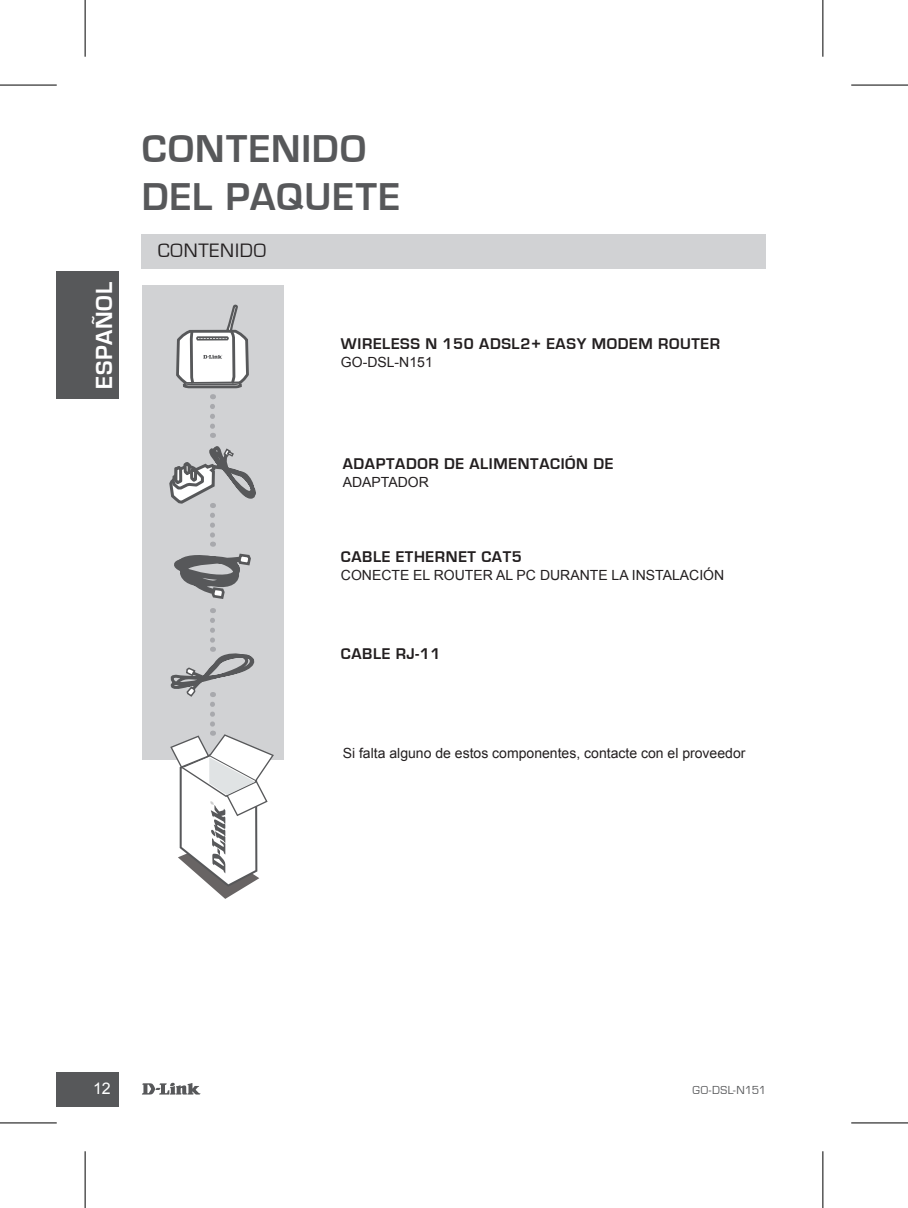
<style>
.page{position:relative;width:908px;height:1208px;background:#fff}
.page>*{position:absolute;margin:0;border:0;box-sizing:border-box;transform-origin:0 0}
.t1{font:700 40px/48px "Eurostile";letter-spacing:.03em;color:#57585a}
.t2{font:700 24px "Eurostile";letter-spacing:.03em;color:#fff}
.t3{font:20px "Eurostile";letter-spacing:.04em;color:#231f20}
.t4{font:700 16px "Eurostile";letter-spacing:.04em;color:#231f20}
.t5{font:16px "Arial";color:#fff}
.t6{font:14px "Arial";color:#231f20}
.t7{font:12px "Eurostile";letter-spacing:.025em;color:#57585a}
</style>
<div class="page">
<svg style="left:142px;top:1082px;width:58px;height:12px"></svg>
<div style="left:57px;top:1072px;width:62px;height:34px;background:#57585a"></div>
<div style="left:57px;top:272px;width:62px;height:127px;background:#57585a"></div>
<div style="left:141px;top:234px;width:624px;height:34px;background:#d1d2d4"></div>
<div style="left:142px;top:285px;width:141px;height:474px;background:#d1d2d4"></div>
<svg style="left:166px;top:304px;width:108px;height:595px"></svg>
<hr style="left:0;top:85px;width:57px;height:1px;background:#000">
<hr style="left:850px;top:85px;width:57px;height:1px;background:#000">
<hr style="left:0;top:1122px;width:57px;height:1px;background:#000">
<hr style="left:850px;top:1122px;width:57px;height:1px;background:#000">
<hr style="left:85px;top:0;width:1px;height:57px;background:#000">
<hr style="left:85px;top:1151px;width:1px;height:57px;background:#000">
<hr style="left:822px;top:0;width:1px;height:57px;background:#000">
<hr style="left:822px;top:1151px;width:1px;height:57px;background:#000">
<h2 class="t2" style="left:91px;top:388px;width:108px;rotate:-90deg">ESPAÑOL</h2>
<h1 class="t1" style="left:142px;top:125px;width:260px">CONTENIDO<br>DEL PAQUETE</h1>
<h3 class="t3" style="left:158px;top:239px;width:110px">CONTENIDO</h3>
<p class="t4" style="left:341px;top:335px;width:380px">WIRELESS N 150 ADSL2+ EASY MODEM ROUTER</p>
<p class="t6" style="left:341px;top:353px;width:93px">GO-DSL-N151</p>
<p class="t4" style="left:342px;top:455px;width:272px">ADAPTADOR DE ALIMENTACIÓN DE</p>
<p class="t6" style="left:342px;top:473px;width:88px">ADAPTADOR</p>
<p class="t4" style="left:341px;top:548px;width:182px">CABLE ETHERNET CAT5</p>
<p class="t6" style="left:341px;top:565px;width:385px">CONECTE EL ROUTER AL PC DURANTE LA INSTALACIÓN</p>
<p class="t4" style="left:341px;top:644px;width:101px">CABLE RJ-11</p>
<p class="t6" style="left:342px;top:744px;width:404px">Si falta alguno de estos componentes, contacte con el proveedor</p>
<p class="t5" style="left:93px;top:1078px;width:19px">12</p>
<p class="t7" style="left:692px;top:1084px;width:75px">GO-DSL-N151</p>
</div>
